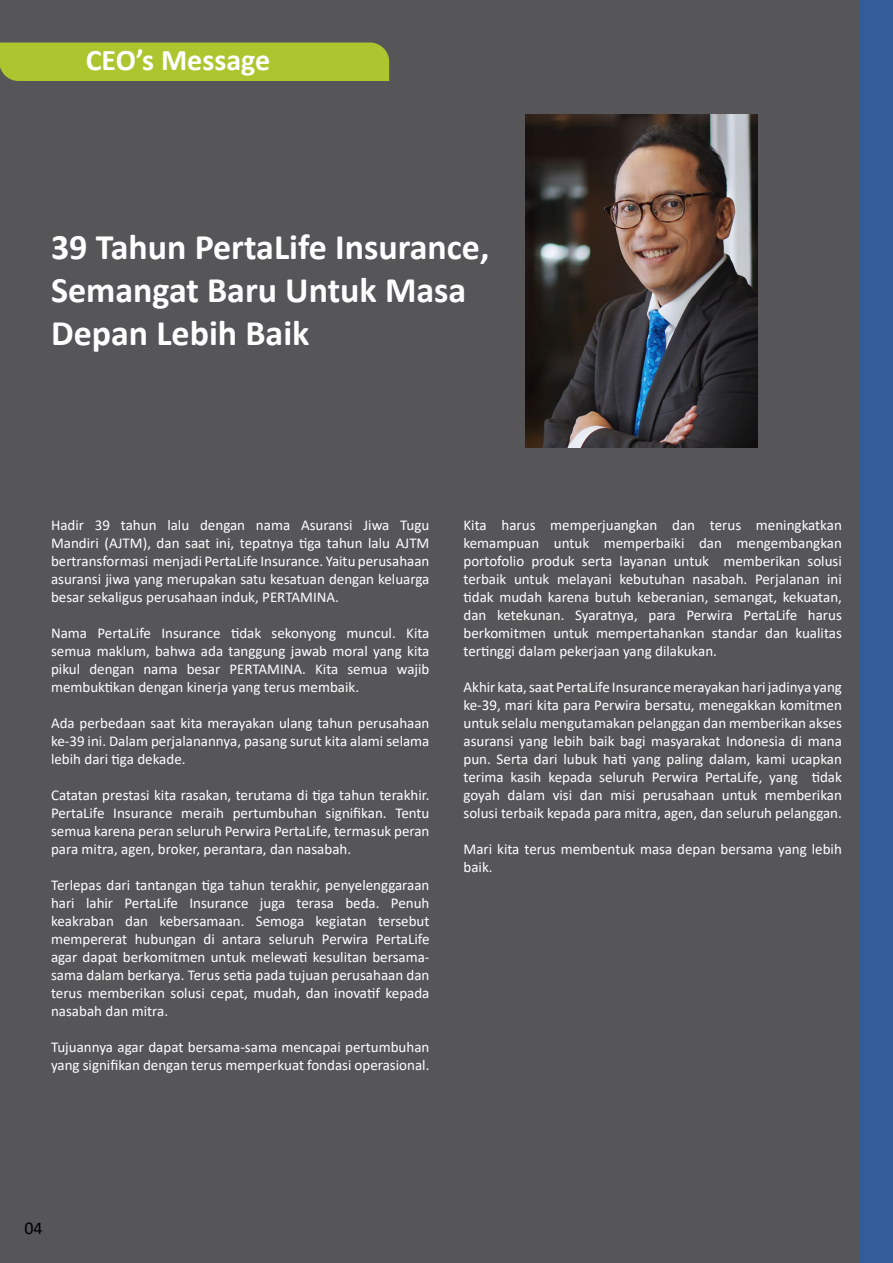
<style>
.page{position:relative;width:893px;height:1263px;background:#565659}
.page>*{position:absolute;margin:0;border:0;box-sizing:border-box;transform-origin:0 0}
.t1{font:700 36px/43.2px "Calibri";color:#fff}
.t2{font:700 30px "Calibri";color:#fff}
.t3{font:18px "Calibri";color:#000}
.t4{font:15px/18px "Calibri";color:#fff;text-align:justify}
</style>
<div class="page">
<img style="left:525px;top:115px;width:233px;height:332px">
<div style="left:860px;top:0;width:33px;height:1263px;background:#325d99"></div>
<div style="left:0;top:43px;width:389px;height:38px;background:#adc52e"></div>
<h2 class="t2" style="left:86px;top:39px;width:186px">CEO’s Message</h2>
<h1 class="t1" style="left:51px;top:225px;width:440px">39 Tahun PertaLife Insurance,<br>Semangat Baru Untuk Masa<br>Depan Lebih Baik</h1>
<p class="t4" style="left:51px;top:516px;width:380px">Hadir 39 tahun lalu dengan nama Asuransi Jiwa Tugu Mandiri (AJTM), dan saat ini, tepatnya tiga tahun lalu AJTM bertransformasi menjadi PertaLife Insurance. Yaitu perusahaan asuransi jiwa yang merupakan satu kesatuan dengan keluarga besar sekaligus perusahaan induk, PERTAMINA.</p>
<p class="t4" style="left:51px;top:624px;width:380px">Nama PertaLife Insurance tidak sekonyong muncul. Kita semua maklum, bahwa ada tanggung jawab moral yang kita pikul dengan nama besar PERTAMINA. Kita semua wajib membuktikan dengan kinerja yang terus membaik.</p>
<p class="t4" style="left:51px;top:714px;width:380px">Ada perbedaan saat kita merayakan ulang tahun perusahaan ke-39 ini. Dalam perjalanannya, pasang surut kita alami selama lebih dari tiga dekade.</p>
<p class="t4" style="left:51px;top:786px;width:380px">Catatan prestasi kita rasakan, terutama di tiga tahun terakhir.<br>PertaLife Insurance meraih pertumbuhan signifikan. Tentu semua karena peran seluruh Perwira PertaLife, termasuk peran para mitra, agen, broker, perantara, dan nasabah.</p>
<p class="t4" style="left:51px;top:876px;width:380px">Terlepas dari tantangan tiga tahun terakhir, penyelenggaraan hari lahir PertaLife Insurance juga terasa beda. Penuh keakraban dan kebersamaan. Semoga kegiatan tersebut mempererat hubungan di antara seluruh Perwira PertaLife agar dapat berkomitmen untuk melewati kesulitan bersama&shy;sama dalam berkarya. Terus setia pada tujuan perusahaan dan terus memberikan solusi cepat, mudah, dan inovatif kepada nasabah dan mitra.</p>
<p class="t4" style="left:51px;top:1038px;width:380px">Tujuannya agar dapat bersama-sama mencapai pertumbuhan yang signifikan dengan terus memperkuat fondasi operasional.</p>
<p class="t4" style="left:463px;top:516px;width:380px">Kita harus memperjuangkan dan terus meningkatkan kemampuan untuk memperbaiki dan mengembangkan portofolio produk serta layanan untuk memberikan solusi terbaik untuk melayani kebutuhan nasabah. Perjalanan ini tidak mudah karena butuh keberanian, semangat, kekuatan, dan ketekunan. Syaratnya, para Perwira PertaLife harus berkomitmen untuk mempertahankan standar dan kualitas tertinggi dalam pekerjaan yang dilakukan.</p>
<p class="t4" style="left:463px;top:678px;width:380px">Akhir kata, saat PertaLife Insurance merayakan hari jadinya yang ke-39, mari kita para Perwira bersatu, menegakkan komitmen untuk selalu mengutamakan pelanggan dan memberikan akses asuransi yang lebih baik bagi masyarakat Indonesia di mana pun. Serta dari lubuk hati yang paling dalam, kami ucapkan terima kasih kepada seluruh Perwira PertaLife, yang tidak goyah dalam visi dan misi perusahaan untuk memberikan solusi terbaik kepada para mitra, agen, dan seluruh pelanggan.</p>
<p class="t4" style="left:463px;top:840px;width:380px">Mari kita terus membentuk masa depan bersama yang lebih baik.</p>
<p class="t3" style="left:24px;top:1215px;width:20px">04</p>
</div>
